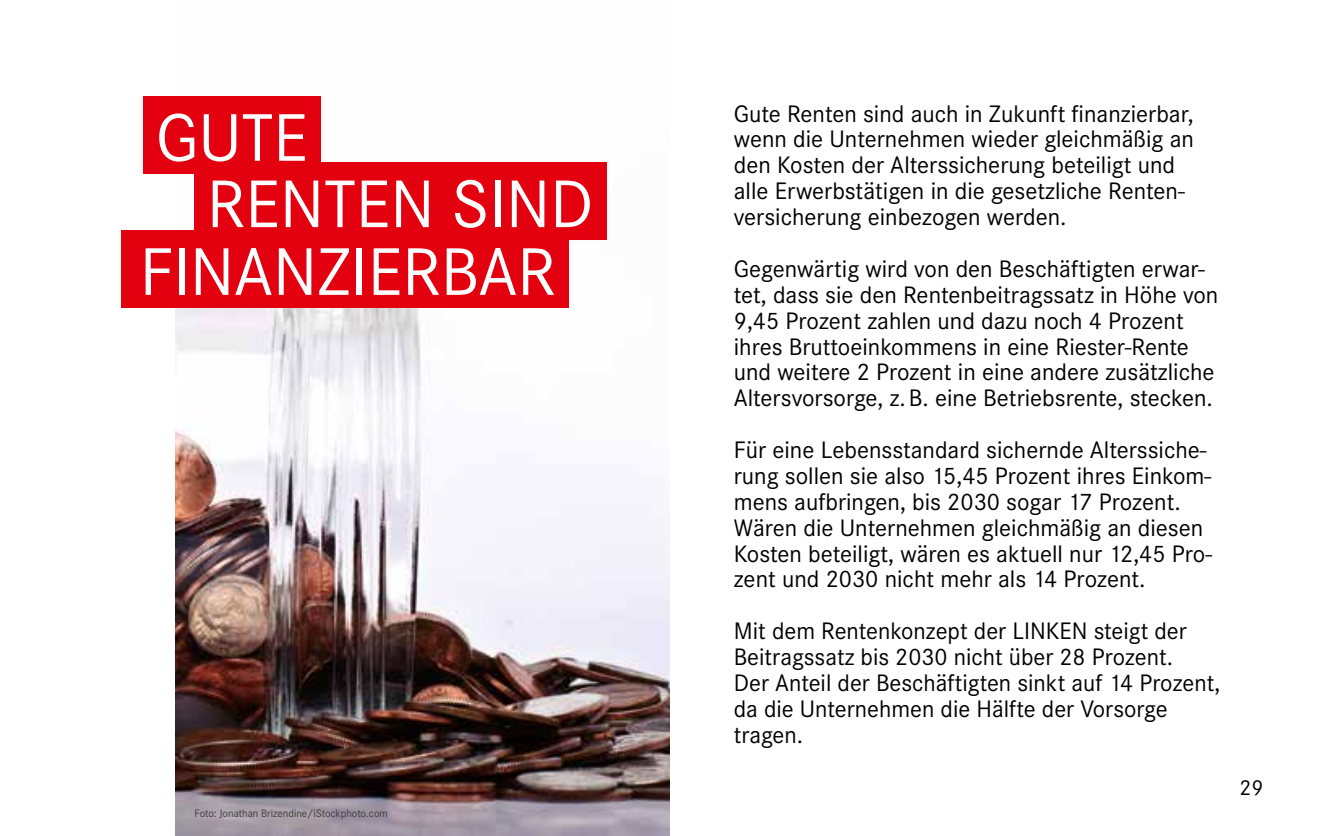
<style>
.page{position:relative;width:1340px;height:836px;background:#fff}
.page>*{position:absolute;margin:0;border:0;box-sizing:border-box;transform-origin:0 0}
.t1{font:69.75px "Corporate S";color:#fff}
.t2{font:24.75px/25.9px "Corporate S";color:#000}
.t3{font:22.5px "Corporate S";color:#000}
.t4{font:11.25px "Corporate S";letter-spacing:-.005em;color:#3b3b3a}
</style>
<div class="page">
<img style="left:175px;top:96px;width:495px;height:740px">
<div style="left:143px;top:96px;width:177px;height:77px;background:#e3000f"></div>
<div style="left:194px;top:162px;width:412px;height:78px;background:#e3000f"></div>
<div style="left:122px;top:230px;width:446px;height:77px;background:#e3000f"></div>
<h1 class="t1" style="left:156px;top:99px;width:145px">Gute</h1>
<h1 class="t1" style="left:207px;top:165px;width:378px">Renten sind</h1>
<h1 class="t1" style="left:140px;top:233px;width:377px">finanzierbar</h1>
<p class="t4" style="left:195px;top:806px;width:195px">Foto: Jonathan Brizendine/iStockphoto.com</p>
<p class="t2" style="left:733px;top:101px;width:462px">Gute Renten sind auch in Zukunft finanzierbar, wenn die Unternehmen wieder gleichmäßig an den Kosten der Alterssicherung beteiligt und alle Erwerbstätigen in die gesetzliche Renten&shy;versicherung einbezogen werden.</p>
<p class="t2" style="left:733px;top:256px;width:486px">Gegenwärtig wird von den Beschäftigten erwar&shy;tet, dass sie den Rentenbeitragssatz in Höhe von 9,45 Prozent zahlen und dazu noch 4 Prozent ihres Bruttoeinkommens in eine Riester-Rente und weitere 2 Prozent in eine andere zusätzliche Altersvorsorge, z. B. eine Betriebsrente, stecken.</p>
<p class="t2" style="left:733px;top:437px;width:480px">Für eine Lebensstandard sichernde Alterssiche&shy;rung sollen sie also 15,45 Prozent ihres Einkom&shy;mens aufbringen, bis 2030 sogar 17 Prozent.<br>Wären die Unternehmen gleichmäßig an diesen Kosten beteiligt, wären es aktuell nur 12,45 Pro&shy;zent und 2030 nicht mehr als 14 Prozent.</p>
<p class="t2" style="left:733px;top:618px;width:488px">M it dem Rentenkonzept der LIN KEN steigt der Beitragssatz bis 2030 nicht über 28 Prozent.<br>Der Anteil der Beschäftigten sinkt auf 14 Prozent, da die Unternehmen die Hälfte der Vorsorge tragen.</p>
<p class="t3" style="left:1239px;top:774px;width:25px">29</p>
</div>
